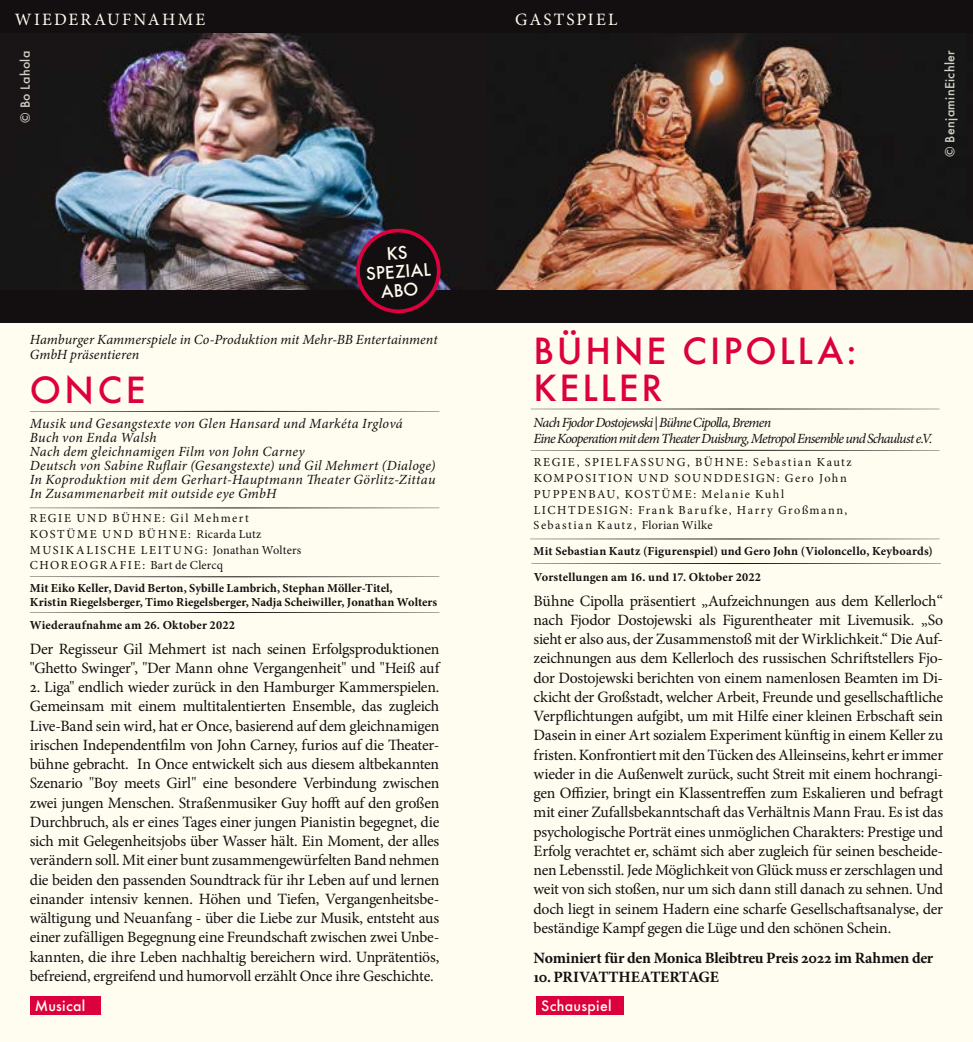
<style>
.page{position:relative;width:973px;height:1042px;background:#fff}
.page>*{position:absolute;margin:0;border:0;box-sizing:border-box;transform-origin:0 0}
.t1{font:500 35px/36.8px "Futura";letter-spacing:.08em;color:#dd003e}
.t2{font:17.32px "Minion Pro";letter-spacing:.12em;color:#fffdf0}
.t3{font:500 16.8px/18.6px "Futura";color:#fffdf0;text-align:center}
.t4{font:15.75px/19.2px "Minion Pro";letter-spacing:-.02em;color:#130f10;text-align:justify}
.t5{font:700 15.75px "Minion Pro";letter-spacing:-.02em;color:#130f10}
.t6{font:italic 14px/14px "Minion Pro";letter-spacing:.015em;color:#130f10}
.t7{font:italic 14px/16.8px "Minion Pro";letter-spacing:-.06em;color:#130f10}
.t8{font:500 14px "Futura";letter-spacing:.02em;color:#fffdf0}
.t9{font:12.25px/15.8px "Minion Pro";letter-spacing:.12em;color:#130f10}
.t10{font:700 12.25px/14px "Minion Pro";letter-spacing:.01em;color:#130f10}
.t11{font:500 12.25px "Futura";letter-spacing:.03em;color:#fffdf0}
</style>
<div class="page">
<div style="left:0;top:0;width:972px;height:1042px;background:#fffdf0"></div>
<img style="left:0;top:32px;width:972px;height:258px">
<div style="left:0;top:0;width:972px;height:32px;background:#130f10"></div>
<div style="left:536px;top:996px;width:87px;height:18px;background:#dd003e"></div>
<svg style="left:530px;top:450px;width:409px;height:1px"></svg>
<svg style="left:530px;top:408px;width:409px;height:1px"></svg>
<svg style="left:530px;top:538px;width:409px;height:1px"></svg>
<svg style="left:531px;top:563px;width:409px;height:1px"></svg>
<div style="left:0;top:290px;width:972px;height:32px;background:#130f10"></div>
<svg style="left:30px;top:576px;width:409px;height:1px"></svg>
<svg style="left:30px;top:411px;width:409px;height:1px"></svg>
<svg style="left:30px;top:507px;width:409px;height:1px"></svg>
<svg style="left:30px;top:612px;width:409px;height:1px"></svg>
<div style="left:30px;top:996px;width:70px;height:18px;background:#dd003e"></div>
<svg style="left:356px;top:229px;width:84px;height:85px"></svg>
<p class="t2" style="left:15px;top:8px;width:192px">WIEDERAUFNAHME</p>
<p class="t11" style="left:17px;top:123px;width:73px;rotate:-90deg">© Bo Lahola</p>
<p class="t3" style="left:364px;top:246px;width:66px;rotate:-4deg">KS<br>SPEZIAL<br>ABO</p>
<p class="t6" style="left:30px;top:331px;width:409px;line-height:15.8px">Hamburger Kammerspiele in Co-Produktion mit Mehr-BB Entertainment<br>GmbH präsentieren</p>
<h1 class="t1" style="left:30px;top:372px;width:117px">ONCE</h1>
<p class="t6" style="left:30px;top:417px;width:407px">Musik und Gesangstexte von Glen Hansard und Markéta Irglová<br>Buch von Enda Walsh<br>Nach dem gleichnamigen Film von John Carney<br>Deutsch von Sabine Ruflair (Gesangstexte) und Gil Mehmert (Dialoge)<br>In Koproduktion mit dem Gerhart-Hauptmann Theater Görlitz-Zittau In Zusammenarbeit mit outside eye GmbH</p>
<p class="t9" style="left:30px;top:510px;width:273px">REGIE UND BÜHNE: Gil Mehmert<br>KOSTÜME UND BÜHNE: Ricarda Lutz<br>MUSIKALISCHE LEITUNG: Jonathan Wolters<br>CHOREOGRAFIE: Bart de Clercq</p>
<p class="t10" style="left:30px;top:581px;width:409px">Mit Eiko Keller, David Berton, Sybille Lambrich, Stephan Möller-Titel,<br>Kristin Riegelsberger, Timo Riegelsberger, Nadja Scheiwiller, Jonathan Wolters</p>
<p class="t10" style="left:30px;top:618px;width:207px">Wiederaufnahme am 26. Oktober 2022</p>
<p class="t4" style="left:30px;top:639px;width:411px">Der Regisseur Gil Mehmert ist nach seinen Erfolgsproduktionen "Ghetto Swinger", "Der Mann ohne Vergangenheit" und "Heiß auf</p>
<p class="t4" style="left:30px;top:677px;width:411px">2. Liga" endlich wieder zurück in den Hamburger Kammerspielen.<br>Gemeinsam mit einem multitalentierten Ensemble, das zugleich Live-Band sein wird, hat er Once, basierend auf dem gleichnamigen irischen Independentfilm von John Carney, furios auf die Theater&shy;bühne gebracht. In Once entwickelt sich aus diesem altbekannten Szenario "Boy meets Girl" eine besondere Verbindung zwischen zwei jungen Menschen. Straßenmusiker Guy hofft auf den großen Durchbruch, als er eines Tages einer jungen Pianistin begegnet, die sich mit Gelegenheitsjobs über Wasser hält. Ein Moment, der alles verändern soll. Mit einer bunt zusammengewürfelten Band nehmen die beiden den passenden Soundtrack für ihr Leben auf und lernen einander intensiv kennen. Höhen und Tiefen, Vergangenheitsbe&shy;wältigung und Neuanfang - über die Liebe zur Musik, entsteht aus einer zufälligen Begegnung eine Freundschaft zwischen zwei Unbe&shy;kannten, die ihre Leben nachhaltig bereichern wird. Unprätentiös, befreiend, ergreifend und humorvoll erzählt Once ihre Geschichte.</p>
<p class="t8" style="left:35px;top:996px;width:52px">Musical</p>
<p class="t2" style="left:515px;top:8px;width:104px">GASTSPIEL</p>
<p class="t11" style="left:941px;top:157px;width:108px;rotate:-90deg">© BenjaminEichler</p>
<h1 class="t1" style="left:533px;top:332px;width:325px">BÜHNE CIPOLLA:<br>KELLER</h1>
<p class="t7" style="left:533px;top:414px;width:400px">Nach Fjodor Dostojewski | Bühne Cipolla, Bremen<br>Eine Kooperation mit dem Theater Duisburg, Metropol Ensemble und Schaulust e.V.</p>
<p class="t9" style="left:533px;top:454px;width:319px">REGIE, SPIELFASSUNG, BÜHNE: Sebastian Kautz KOMPOSITION UND SOUNDDESIGN: Gero John PUPPENBAU, KOSTÜME: Melanie Kuhl LICHTDESIGN: Frank Barufke, Harry Großmann, Sebastian Kautz, Florian Wilke</p>
<p class="t10" style="left:533px;top:544px;width:400px">Mit Sebastian Kautz (Figurenspiel) und Gero John (Violoncello, Keyboards)</p>
<p class="t10" style="left:534px;top:570px;width:228px">Vorstellungen am 16. und 17. Oktober 2022</p>
<p class="t4" style="left:533px;top:591px;width:411px">Bühne Cipolla präsentiert „Aufzeichnungen aus dem Kellerloch“ nach Fjodor Dostojewski als Figurentheater mit Livemusik. „So sieht er also aus, der Zusammenstoß mit der Wirklichkeit.“ Die Auf&shy;zeichnungen aus dem Kellerloch des russischen Schriftstellers Fjo&shy;dor Dostojewski berichten von einem namenlosen Beamten im Di&shy;ckicht der Großstadt, welcher Arbeit, Freunde und gesellschaftliche Verpflichtungen aufgibt, um mit Hilfe einer kleinen Erbschaft sein Dasein in einer Art sozialem Experiment künftig in einem Keller zu fristen. Konfrontiert mit den Tücken des Alleinseins, kehrt er immer wieder in die Außenwelt zurück, sucht Streit mit einem hochrangi&shy;gen Offizier, bringt ein Klassentreffen zum Eskalieren und befragt mit einer Zufallsbekanntschaft das Verhältnis Mann Frau. Es ist das psychologische Porträt eines unmöglichen Charakters: Prestige und Erfolg verachtet er, schämt sich aber zugleich für seinen bescheide&shy;nen Lebensstil. Jede Möglichkeit von Glück muss er zerschlagen und weit von sich stoßen, nur um sich dann still danach zu sehnen. Und doch liegt in seinem Hadern eine scharfe Gesellschaftsanalyse, der beständige Kampf gegen die Lüge und den schönen Schein.</p>
<p class="t5" style="left:533px;top:946px;width:401px">Nominiert für den Monica Bleibtreu Preis 2022 im Rahmen der</p>
<p class="t5" style="left:533px;top:966px;width:187px">10. PRIVATTHEATERTAGE</p>
<p class="t8" style="left:541px;top:996px;width:72px">Schauspiel</p>
</div>
